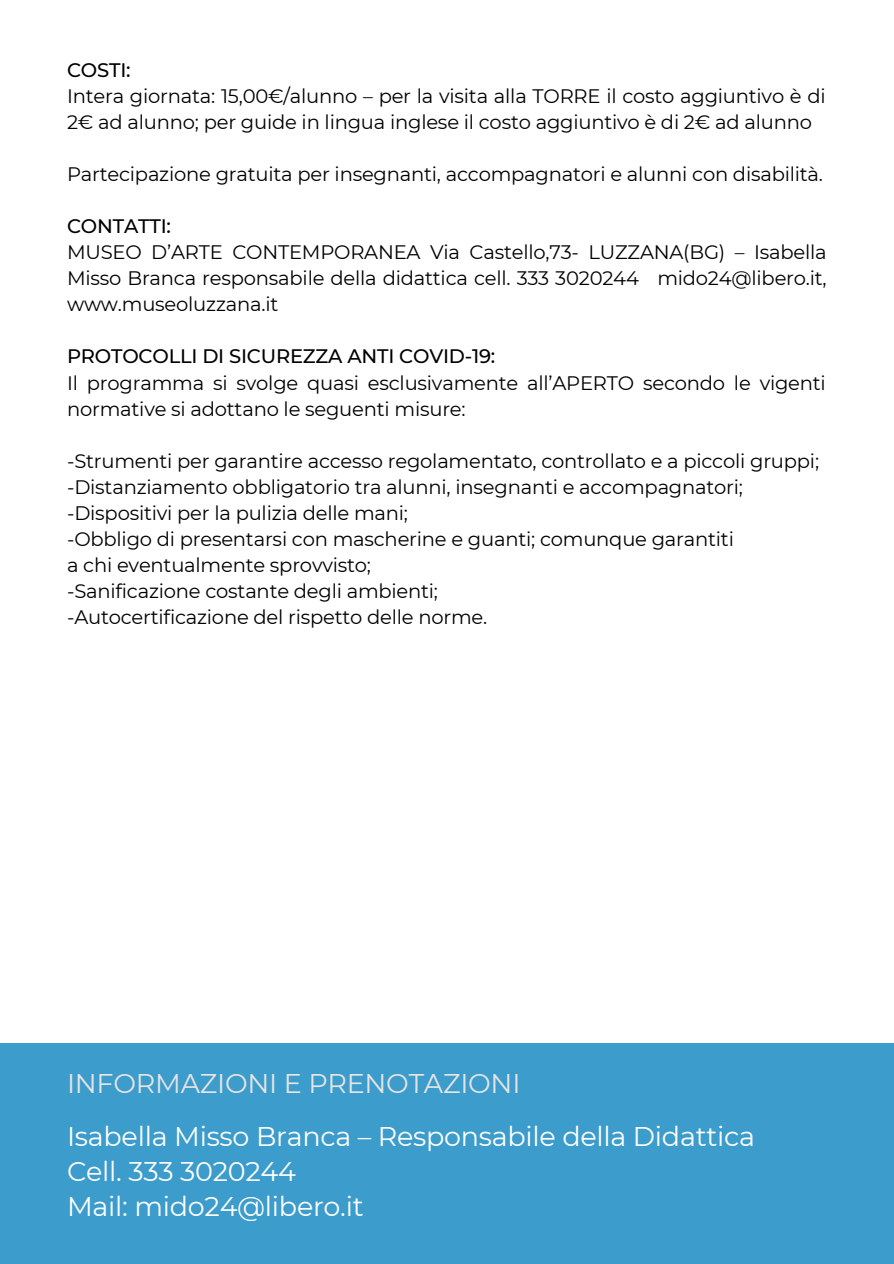
<style>
.page{position:relative;width:894px;height:1264px;background:#fff}
.page>*{position:absolute;margin:0;border:0;box-sizing:border-box;transform-origin:0 0}
.t1{font:27px/35.4px "Montserrat";letter-spacing:-.01em;color:#fff}
.t2{font:27px "Montserrat";letter-spacing:-.01em;color:#e6e4e4}
.t3{font:19.5px/26.1px "Montserrat";letter-spacing:-.01em;color:#000}
.t4{font:500 19.5px "Montserrat";letter-spacing:-.01em;color:#000}
</style>
<div class="page">
<div style="left:0;top:1043px;width:893px;height:220px;background:#3c9ccc"></div>
<p class="t4" style="left:67px;top:58px;width:65px">COSTI:</p>
<p class="t3" style="left:67px;top:83px;width:760px">Intera giornata: 15,00€/alunno – per la visita alla TORRE il costo aggiuntivo è di<br>2€ ad alunno; per guide in lingua inglese il costo aggiuntivo è di 2€ ad alunno</p>
<p class="t3" style="left:67px;top:161px;width:757px">Partecipazione gratuita per insegnanti, accompagnatori e alunni con disabilità.</p>
<p class="t4" style="left:67px;top:214px;width:105px">CONTATTI:</p>
<p class="t3" style="left:67px;top:239px;width:761px;text-align:justify">MUSEO D’ARTE CONTEMPORANEA Via Castello,73- LUZZANA(BG) – Isabella Misso Branca responsabile della didattica cell. 333 3020244 mido24@libero.it, www.museoluzzana.it</p>
<p class="t4" style="left:67px;top:344px;width:429px">PROTOCOLLI DI SICUREZZA ANTI COVID-19:</p>
<p class="t3" style="left:67px;top:369px;width:760px">Il programma si svolge quasi esclusivamente all’APERTO secondo le vigenti normative si adottano le seguenti misure:</p>
<p class="t3" style="left:67px;top:448px;width:753px">-Strumenti per garantire accesso regolamentato, controllato e a piccoli gruppi; -Distanziamento obbligatorio tra alunni, insegnanti e accompagnatori; -Dispositivi per la pulizia delle mani;<br>-Obbligo di presentarsi con mascherine e guanti; comunque garantiti<br>a chi eventualmente sprovvisto;<br>-Sanificazione costante degli ambienti;<br>-Autocertificazione del rispetto delle norme.</p>
<h1 class="t2" style="left:67px;top:1067px;width:455px">INFORMAZIONI E PRENOTAZIONI</h1>
<h1 class="t1" style="left:67px;top:1118px;width:689px">Isabella Misso Branca – Responsabile della Didattica<br>Cell. 333 3020244<br>Mail: mido24@libero.it</h1>
</div>
